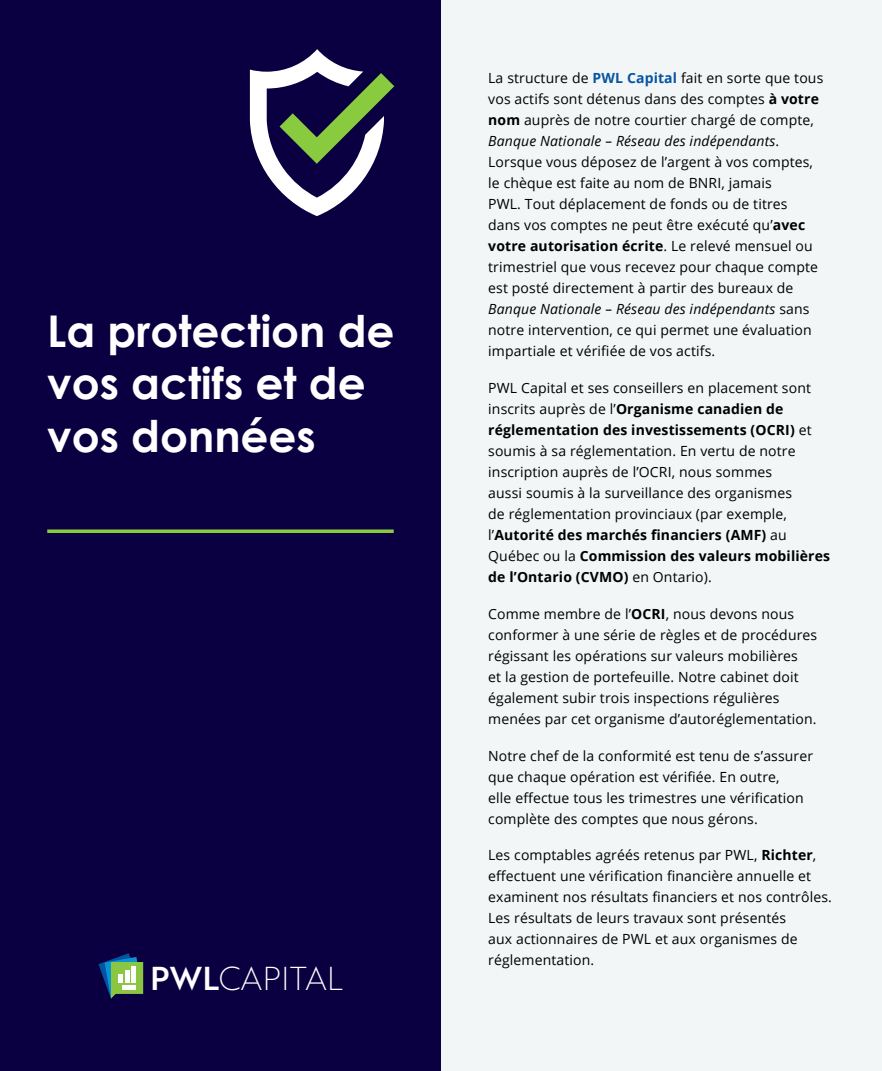
<style>
.page{position:relative;width:882px;height:1071px;background:#fff}
.page>*{position:absolute;margin:0;border:0;box-sizing:border-box;transform-origin:0 0}
.t1{font:700 43.75px/52.5px "Century Gothic";color:#fff}
.t2{font:32.2px "Brother 1816 Thin";letter-spacing:.005em;color:#fff}
.t3{font:14px/21px "Open Sans";letter-spacing:.01em;color:#000}
.s1{font-family:"Brother 1816 Medium"}
.s2{font-weight:700;color:#0654a3}
.s3{font-weight:700}
.s4{font-style:italic}
</style>
<div class="page">
<div style="left:0;top:0;width:441px;height:1071px;background:#0a0041"></div>
<div style="left:441px;top:0;width:441px;height:1071px;background:#f2f6f6"></div>
<svg style="left:98px;top:953px;width:45px;height:46px"></svg>
<hr style="left:122px;top:986px;width:14px;height:4px;background:#fff">
<svg style="left:47px;top:529px;width:347px;height:4px"></svg>
<svg style="left:250px;top:49px;width:144px;height:167px"></svg>
<h1 class="t1" style="left:47px;top:302px;width:349px">La protection de vos actifs et de vos données</h1>
<h2 class="t2" style="left:150px;top:955px;width:194px"><span class="s1">PWL</span>CAPITAL</h2>
<p class="t3" style="left:488px;top:67px;width:337px">La structure de <span class="s2">PWL Capital</span> fait en sorte que tous vos actifs sont détenus dans des comptes <span class="s3">à votre nom</span> auprès de notre courtier chargé de compte, <span class="s4">Banque Nationale – Réseau des indépendants</span>.<br>Lorsque vous déposez de l’argent à vos comptes, le chèque est faite au nom de BNRI, jamais<br>PWL. Tout déplacement de fonds ou de titres<br>dans vos comptes ne peut être exécuté qu’<span class="s3">avec votre autorisation écrite</span>. Le relevé mensuel ou trimestriel que vous recevez pour chaque compte est posté directement à partir des bureaux de <span class="s4">Banque Nationale – Réseau des indépendants</span> sans notre intervention, ce qui permet une évaluation impartiale et vérifiée de vos actifs.</p>
<p class="t3" style="left:488px;top:377px;width:343px">PWL Capital et ses conseillers en placement sont inscrits auprès de l’<span class="s3">Organisme canadien de réglementation des investissements (OCRI)</span> et soumis à sa réglementation. En vertu de notre inscription auprès de l’OCRI, nous sommes<br>aussi soumis à la surveillance des organismes<br>de réglementation provinciaux (par exemple, l’<span class="s3">Autorité des marchés financiers (AMF)</span> au Québec ou la <span class="s3">Commission des valeurs mobilières de l’Ontario (CVMO)</span> en Ontario).</p>
<p class="t3" style="left:488px;top:603px;width:331px">Comme membre de l’<span class="s3">OCRI</span>, nous devons nous conformer à une série de règles et de procédures régissant les opérations sur valeurs mobilières<br>et la gestion de portefeuille. Notre cabinet doit également subir trois inspections régulières menées par cet organisme d’autoréglementation.</p>
<p class="t3" style="left:488px;top:745px;width:326px">Notre chef de la conformité est tenu de s’assurer que chaque opération est vérifiée. En outre,<br>elle effectue tous les trimestres une vérification complète des comptes que nous gérons.</p>
<p class="t3" style="left:488px;top:844px;width:345px">Les comptables agréés retenus par PWL, <span class="s3">Richter</span>, effectuent une vérification financière annuelle et examinent nos résultats financiers et nos contrôles.<br>Les résultats de leurs travaux sont présentés<br>aux actionnaires de PWL et aux organismes de réglementation.</p>
</div>
